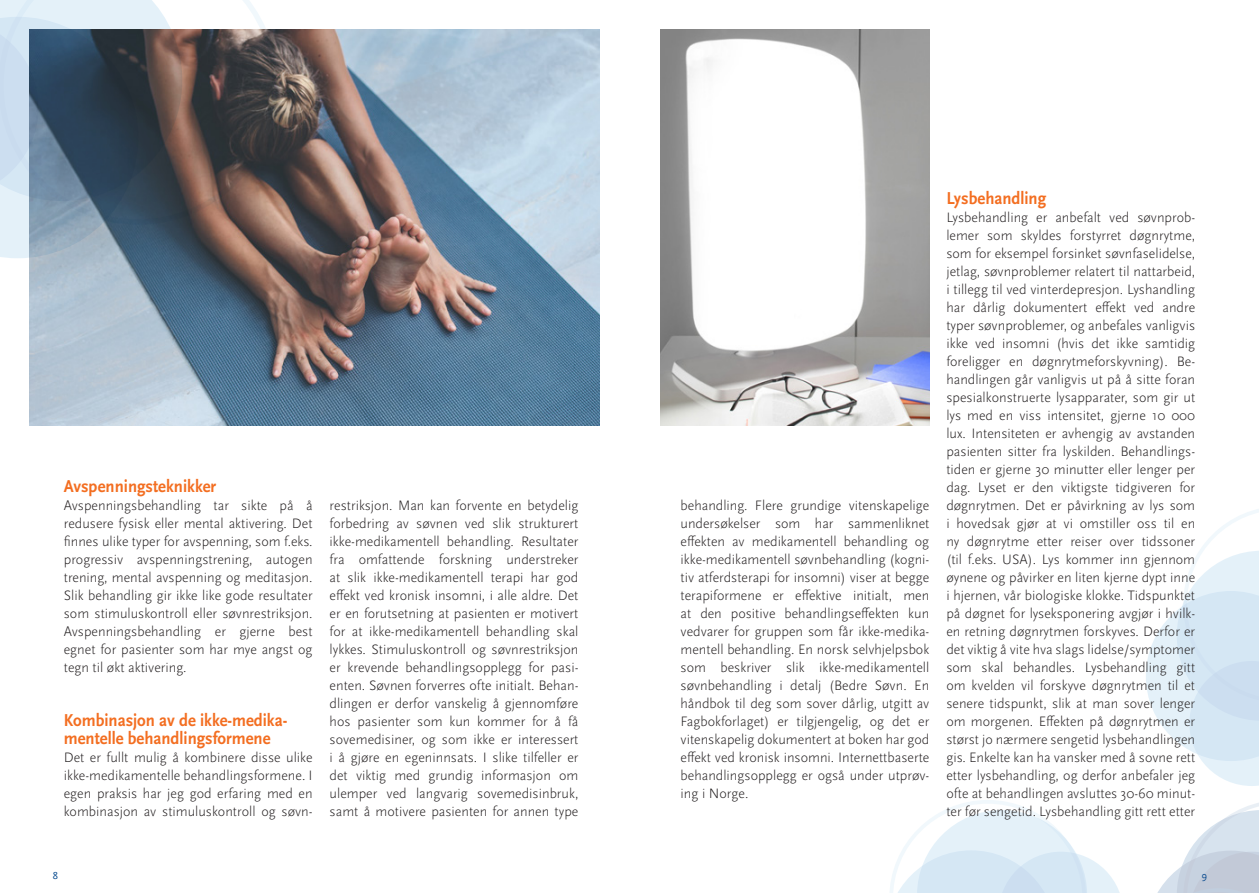
<style>
.page{position:relative;width:1259px;height:893px;background:#fff}
.page>*{position:absolute;margin:0;border:0;box-sizing:border-box;transform-origin:0 0}
.t1{font:700 18px/18px "Scala Sans Pro";color:#f36e21;scale:.93 1}
.t2{font:300 14.25px/18px "Scala Sans Pro";color:#231f20;text-align:justify}
.t3{font:10.5px "Scala Sans Pro";color:#01468c}
</style>
<div class="page">
<svg style="left:1146px;top:509px;width:113px;height:277px"></svg>
<svg style="left:1157px;top:803px;width:102px;height:90px"></svg>
<svg style="left:890px;top:800px;width:230px;height:93px"></svg>
<img style="left:30px;top:30px;width:570px;height:395px">
<svg style="left:0;top:225px;width:182px;height:33px;background:#849aab"></svg>
<svg style="left:0;top:0;width:278px;height:225px;background:#6c7179"></svg>
<img style="left:660px;top:30px;width:269px;height:395px">
<p class="t1" style="left:64px;top:477px;width:165px">Avspenningsteknikker</p>
<p class="t2" style="left:64px;top:496px;width:250px">Avspenningsbehandling tar sikte på å redusere fysisk eller mental aktivering. Det finnes ulike typer for avspenning, som f.eks. progressiv avspenningstrening, autogen trening, mental avspenning og meditasjon.<br>Slik behandling gir ikke like gode resultater som stimuluskontroll eller søvnrestriksjon.<br>Avspenningsbehandling er gjerne best egnet for pasienter som har mye angst og tegn til økt aktivering.</p>
<p class="t1" style="left:64px;top:711px;width:242px">Kombinasjon av de ikke-medika&shy;mentelle behandlingsformene</p>
<p class="t2" style="left:64px;top:748px;width:250px">Det er fullt mulig å kombinere disse ulike ikke-medikamentelle behandlingsformene. I egen praksis har jeg god erfaring med en kombinasjon av stimuluskontroll og søvn-</p>
<p class="t2" style="left:330px;top:496px;width:250px">restriksjon. Man kan forvente en betydelig forbedring av søvnen ved slik strukturert ikke-medikamentell behandling. Resultater fra omfattende forskning understreker at slik ikke-medikamentell terapi har god effekt ved kronisk insomni, i alle aldre. Det er en forutsetning at pasienten er motivert for at ikke-medikamentell behandling skal lykkes. Stimuluskontroll og søvnrestriksjon er krevende behandlingsopplegg for pasi&shy;enten. Søvnen forverres ofte initialt. Behan&shy;dlingen er derfor vanskelig å gjennomføre hos pasienter som kun kommer for å få sovemedisiner, og som ikke er interessert i å gjøre en egeninnsats. I slike tilfeller er det viktig med grundig informasjon om ulemper ved langvarig sovemedisinbruk, samt å motivere pasienten for annen type</p>
<p class="t2" style="left:680px;top:496px;width:250px">behandling. Flere grundige vitenskapelige undersøkelser som har sammenliknet effekten av medikamentell behandling og ikke-medikamentell søvnbehandling (kogni&shy;tiv atferdsterapi for insomni) viser at begge terapiformene er effektive initialt, men at den positive behandlingseffekten kun vedvarer for gruppen som får ikke-medika&shy;mentell behandling. En norsk selvhjelpsbok som beskriver slik ikke-medikamentell søvnbehandling i detalj (Bedre Søvn. En håndbok til deg som sover dårlig, utgitt av Fagbokforlaget) er tilgjengelig, og det er vitenskapelig dokumentert at boken har god effekt ved kronisk insomni. Internettbaserte behandlingsopplegg er også under utprøv&shy;ing i Norge.</p>
<p class="t1" style="left:946px;top:189px;width:109px">Lysbehandling</p>
<p class="t2" style="left:946px;top:208px;width:250px">Lysbehandling er anbefalt ved søvnprob&shy;lemer som skyldes forstyrret døgnrytme, som for eksempel forsinket søvnfaselidelse, jetlag, søvnproblemer relatert til nattarbeid, i tillegg til ved vinterdepresjon. Lyshandling har dårlig dokumentert effekt ved andre typer søvnproblemer, og anbefales vanligvis ikke ved insomni (hvis det ikke samtidig foreligger en døgnrytmeforskyvning). Be&shy;handlingen går vanligvis ut på å sitte foran spesialkonstruerte lysapparater, som gir ut lys med en viss intensitet, gjerne 10 000 lux. Intensiteten er avhengig av avstanden pasienten sitter fra lyskilden. Behandlings&shy;tiden er gjerne 30 minutter eller lenger per dag. Lyset er den viktigste tidgiveren for døgnrytmen. Det er påvirkning av lys som i hovedsak gjør at vi omstiller oss til en ny døgnrytme etter reiser over tidssoner (til f.eks. USA). Lys kommer inn gjennom øynene og påvirker en liten kjerne dypt inne i hjernen, vår biologiske klokke. Tidspunktet på døgnet for lyseksponering avgjør i hvilk&shy;en retning døgnrytmen forskyves. Derfor er det viktig å vite hva slags lidelse/symptomer som skal behandles. Lysbehandling gitt om kvelden vil forskyve døgnrytmen til et senere tidspunkt, slik at man sover lenger om morgenen. Effekten på døgnrytmen er størst jo nærmere sengetid lysbehandlingen gis. Enkelte kan ha vansker med å sovne rett etter lysbehandling, og derfor anbefaler jeg ofte at behandlingen avsluttes 30-60 minut&shy;ter før sengetid. Lysbehandling gitt rett etter</p>
<p class="t3" style="left:53px;top:870px;width:7px">8</p>
<p class="t3" style="left:1201px;top:870px;width:7px">9</p>
</div>
